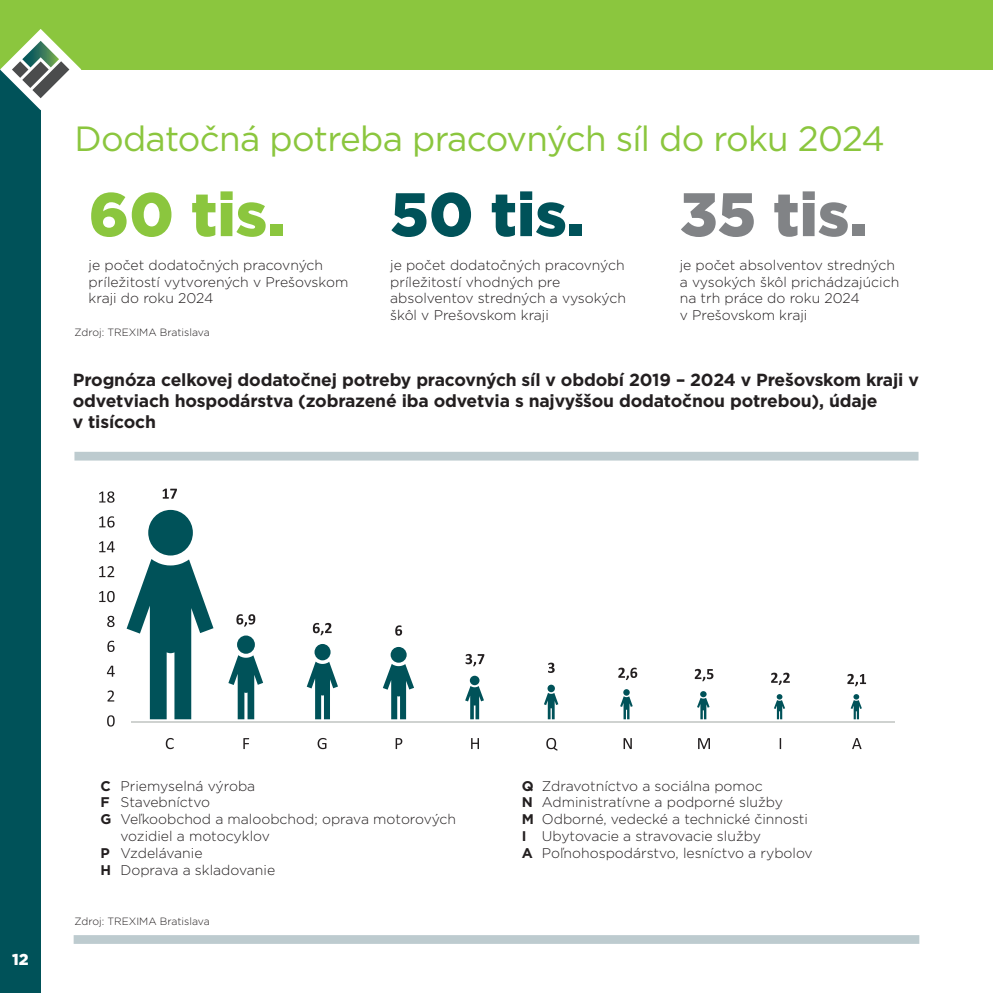
<style>
.page{position:relative;width:993px;height:993px;background:#fff}
.page>*{position:absolute;margin:0;border:0;box-sizing:border-box;transform-origin:0 0}
.t1{font:900 61.25px "Gotham";color:#8bc63e}
.t2{font:900 61.25px "Gotham";color:#005259}
.t3{font:900 61.25px "Gotham";color:#818386}
.t4{font:35px "Gotham";letter-spacing:-.02em;color:#8bc63e}
.t5{font:700 17.5px/21px "Gotham";letter-spacing:-.01em;color:#231f20}
.t6{font:900 15.75px "Gotham";color:#fff}
.t7{font:300 14px/16.8px "Gotham";color:#231f20}
.t8{font:300 10.5px "Gotham";color:#231f20}
.s1{font-weight:700}
</style>
<div class="page">
<div style="left:0;top:0;width:992px;height:69px;background:#8bc63e"></div>
<div style="left:0;top:69px;width:41px;height:923px;background:#005259"></div>
<svg style="left:0;top:29px;width:81px;height:81px"></svg>
<div style="left:74px;top:934px;width:845px;height:9px;background:#bdcbcf"></div>
<div style="left:74px;top:451px;width:844px;height:9px;background:#bdcbcf"></div>
<hr style="left:131px;top:720px;width:763px;height:1px;background:#cfd2d0">
<svg style="left:163px;top:488px;width:14px;height:10px"></svg>
<svg style="left:236px;top:614px;width:19px;height:12px"></svg>
<svg style="left:313px;top:622px;width:18px;height:13px"></svg>
<svg style="left:395px;top:625px;width:7px;height:10px"></svg>
<svg style="left:465px;top:653px;width:19px;height:13px"></svg>
<svg style="left:548px;top:662px;width:6px;height:10px"></svg>
<svg style="left:618px;top:667px;width:19px;height:12px"></svg>
<svg style="left:694px;top:668px;width:19px;height:13px"></svg>
<svg style="left:771px;top:672px;width:18px;height:12px"></svg>
<svg style="left:847px;top:673px;width:18px;height:13px"></svg>
<svg style="left:107px;top:715px;width:8px;height:11px"></svg>
<svg style="left:107px;top:690px;width:7px;height:11px"></svg>
<svg style="left:107px;top:665px;width:8px;height:11px"></svg>
<svg style="left:107px;top:640px;width:7px;height:11px"></svg>
<svg style="left:107px;top:615px;width:7px;height:12px"></svg>
<svg style="left:99px;top:591px;width:16px;height:11px"></svg>
<svg style="left:99px;top:566px;width:15px;height:11px"></svg>
<svg style="left:99px;top:541px;width:16px;height:11px"></svg>
<svg style="left:99px;top:516px;width:15px;height:11px"></svg>
<svg style="left:99px;top:491px;width:15px;height:11px"></svg>
<svg style="left:166px;top:738px;width:8px;height:11px"></svg>
<svg style="left:243px;top:738px;width:6px;height:10px"></svg>
<svg style="left:317px;top:738px;width:9px;height:11px"></svg>
<svg style="left:395px;top:738px;width:7px;height:10px"></svg>
<svg style="left:471px;top:738px;width:8px;height:10px"></svg>
<svg style="left:546px;top:737px;width:11px;height:13px"></svg>
<svg style="left:623px;top:738px;width:8px;height:10px"></svg>
<svg style="left:698px;top:738px;width:11px;height:10px"></svg>
<svg style="left:852px;top:738px;width:9px;height:10px"></svg>
<svg style="left:126px;top:559px;width:87px;height:160px"></svg>
<div style="left:148px;top:509px;width:45px;height:46px;background:#005259;border-radius:50%"></div>
<svg style="left:228px;top:655px;width:35px;height:64px"></svg>
<div style="left:237px;top:635px;width:18px;height:18px;background:#005259;border-radius:50%"></div>
<svg style="left:306px;top:661px;width:32px;height:58px"></svg>
<div style="left:314px;top:643px;width:16px;height:17px;background:#005259;border-radius:50%"></div>
<svg style="left:383px;top:664px;width:31px;height:55px"></svg>
<div style="left:390px;top:646px;width:16px;height:16px;background:#005259;border-radius:50%"></div>
<svg style="left:465px;top:685px;width:19px;height:34px"></svg>
<svg style="left:469px;top:675px;width:10px;height:10px"></svg>
<svg style="left:544px;top:692px;width:14px;height:27px"></svg>
<div style="left:547px;top:684px;width:7px;height:8px;background:#005259;border-radius:50%"></div>
<svg style="left:620px;top:689px;width:12px;height:30px"></svg>
<svg style="left:697px;top:691px;width:12px;height:28px"></svg>
<svg style="left:774px;top:694px;width:10px;height:25px"></svg>
<svg style="left:850px;top:694px;width:11px;height:25px"></svg>
<p class="t4" style="left:74px;top:116px;width:811px">Dodatočná potreba pracovných síl do roku 2024</p>
<p class="t1" style="left:89px;top:172px;width:197px">60 tis.</p>
<p class="t7" style="left:89px;top:256px;width:261px">je počet dodatočných pracovných príležitostí vytvorených v Prešovskom kraji do roku 2024</p>
<p class="t2" style="left:390px;top:172px;width:195px">50 tis.</p>
<p class="t7" style="left:390px;top:256px;width:237px">je počet dodatočných pracovných príležitostí vhodných pre absolventov stredných a vysokých škôl v Prešovskom kraji</p>
<p class="t3" style="left:679px;top:172px;width:188px">35 tis.</p>
<p class="t7" style="left:679px;top:256px;width:221px">je počet absolventov stredných a vysokých škôl prichádzajúcich na trh práce do roku 2024<br>v Prešovskom kraji</p>
<p class="t8" style="left:74px;top:326px;width:137px">Zdroj: TREXIMA Bratislava</p>
<p class="t5" style="left:73px;top:368px;width:847px">Prognóza celkovej dodatočnej potreby pracovných síl v období 2019 – 2024 v Prešovskom kraji v odvetviach hospodárstva (zobrazené iba odvetvia s najvyššou dodatočnou potrebou), údaje<br>v tisícoch</p>
<p class="t6" style="left:12px;top:948px;width:18px">12</p>
<p class="t7" style="left:101px;top:776px;width:156px"><span class="s1">C</span> Priemyselná výroba</p>
<p class="t7" style="left:101px;top:793px;width:111px"><span class="s1">F</span> Stavebníctvo</p>
<p class="t7" style="left:120px;top:810px;width:337px;text-indent:-20px"><span class="s1">G</span> Veľkoobchod a maloobchod; oprava motorových vozidiel a motocyklov</p>
<p class="t7" style="left:101px;top:843px;width:103px"><span class="s1">P</span> Vzdelávanie</p>
<p class="t7" style="left:101px;top:860px;width:176px"><span class="s1">H</span> Doprava a skladovanie</p>
<p class="t8" style="left:74px;top:913px;width:137px">Zdroj: TREXIMA Bratislava</p>
<p class="t7" style="left:522px;top:776px;width:242px"><span class="s1">Q</span> Zdravotníctvo a sociálna pomoc</p>
<p class="t7" style="left:522px;top:793px;width:262px"><span class="s1">N</span> Administratívne a podporné služby</p>
<p class="t7" style="left:522px;top:810px;width:287px"><span class="s1">M</span> Odborné, vedecké a technické činnosti</p>
<p class="t7" style="left:522px;top:827px;width:240px"><span class="s1">I</span> Ubytovacie a stravovacie služby</p>
<p class="t7" style="left:522px;top:843px;width:292px"><span class="s1">A</span> Poľnohospodárstvo, lesníctvo a rybolov</p>
</div>
